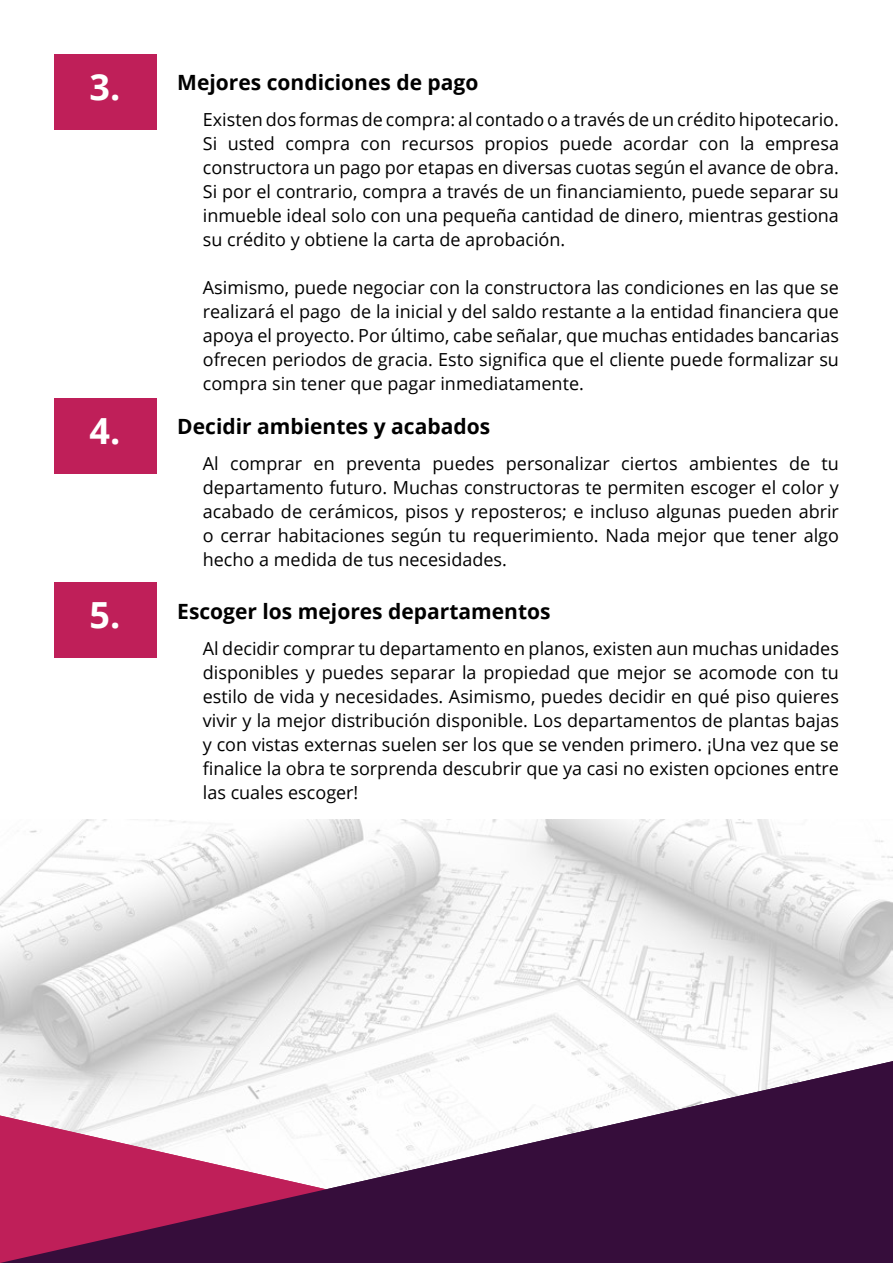
<style>
.page{position:relative;width:893px;height:1263px;background:#fff}
.page>*{position:absolute;margin:0;border:0;box-sizing:border-box;transform-origin:0 0}
.t1{font:700 36px "Open Sans";color:#fff}
.t2{font:700 21px "Open Sans";color:#000}
.t3{font:18px/24px "Open Sans";color:#000;text-align:justify}
</style>
<div class="page">
<img style="left:0;top:819px;width:893px;height:242px">
<svg style="left:0;top:1061px;width:893px;height:202px"></svg>
<div style="left:54px;top:54px;width:102px;height:75px;background:#bf1f59"></div>
<div style="left:54px;top:398px;width:102px;height:75px;background:#bf1f59"></div>
<div style="left:54px;top:583px;width:102px;height:75px;background:#bf1f59"></div>
<h1 class="t1" style="left:90px;top:61px;width:32px">3.</h1>
<p class="t2" style="left:177px;top:68px;width:303px">Mejores condiciones de pago</p>
<p class="t3" style="left:203px;top:107px;width:638px">Existen dos formas de compra: al contado o a través de un crédito hipotecario.<br>Si usted compra con recursos propios puede acordar con la empresa constructora un pago por etapas en diversas cuotas según el avance de obra.<br>Si por el contrario, compra a través de un financiamiento, puede separar su inmueble ideal solo con una pequeña cantidad de dinero, mientras gestiona su crédito y obtiene la carta de aprobación.</p>
<p class="t3" style="left:203px;top:275px;width:638px">Asimismo, puede negociar con la constructora las condiciones en las que se realizará el pago de la inicial y del saldo restante a la entidad financiera que apoya el proyecto. Por último, cabe señalar, que muchas entidades bancarias ofrecen periodos de gracia. Esto significa que el cliente puede formalizar su compra sin tener que pagar inmediatamente.</p>
<h1 class="t1" style="left:90px;top:405px;width:32px">4.</h1>
<p class="t2" style="left:177px;top:412px;width:314px">Decidir ambientes y acabados</p>
<p class="t3" style="left:203px;top:451px;width:638px">Al comprar en preventa puedes personalizar ciertos ambientes de tu departamento futuro. Muchas constructoras te permiten escoger el color y acabado de cerámicos, pisos y reposteros; e incluso algunas pueden abrir o cerrar habitaciones según tu requerimiento. Nada mejor que tener algo hecho a medida de tus necesidades.</p>
<h1 class="t1" style="left:90px;top:590px;width:32px">5.</h1>
<p class="t2" style="left:177px;top:596px;width:375px">Escoger los mejores departamentos</p>
<p class="t3" style="left:203px;top:636px;width:638px">Al decidir comprar tu departamento en planos, existen aun muchas unidades disponibles y puedes separar la propiedad que mejor se acomode con tu estilo de vida y necesidades. Asimismo, puedes decidir en qué piso quieres vivir y la mejor distribución disponible. Los departamentos de plantas bajas y con vistas externas suelen ser los que se venden primero. ¡Una vez que se finalice la obra te sorprenda descubrir que ya casi no existen opciones entre las cuales escoger!</p>
</div>
